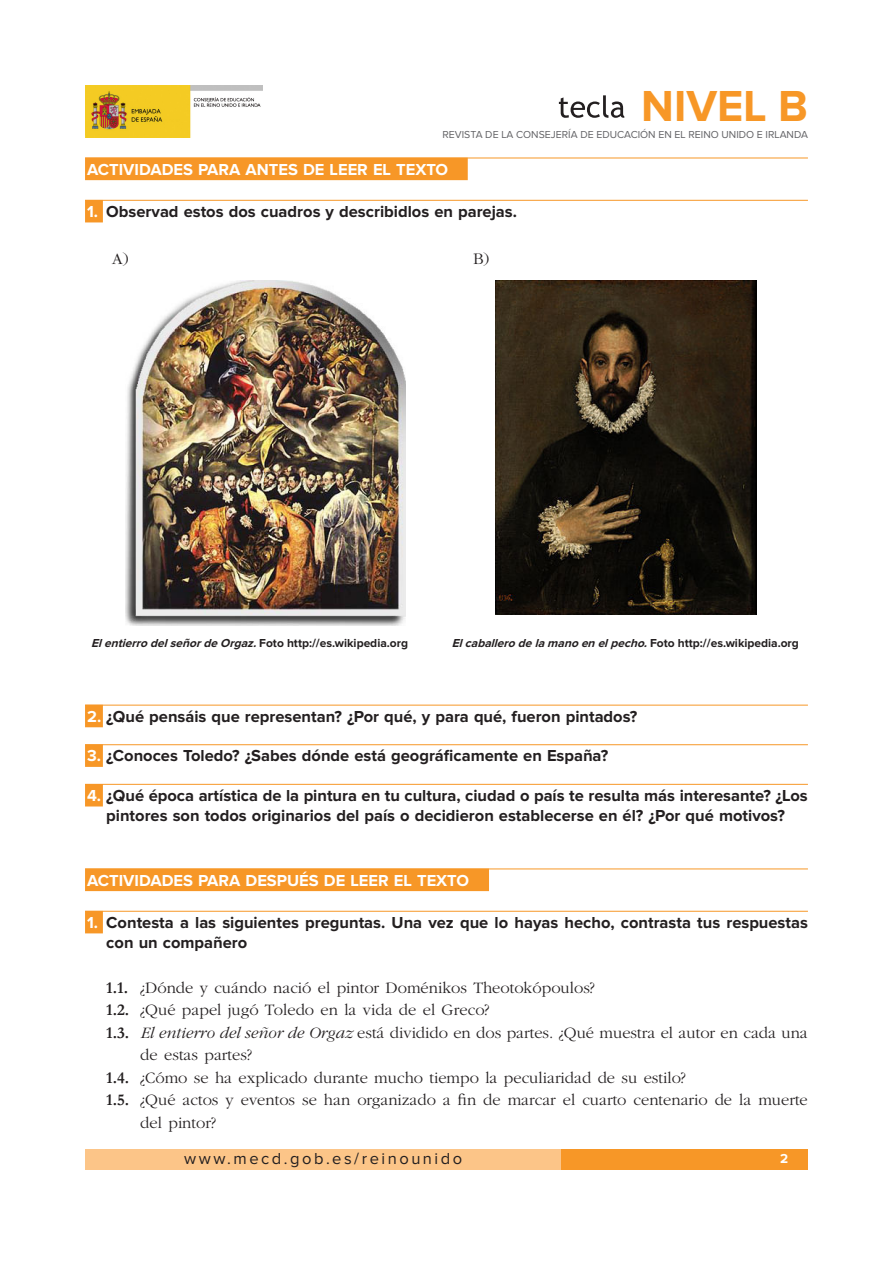
<style>
.page{position:relative;width:893px;height:1263px;background:#fff}
.page>*{position:absolute;margin:0;border:0;box-sizing:border-box;transform-origin:0 0}
.t1{font:700 45px "Proxima Nova";color:#f79727}
.CUERPO{font:300 16.5px/22.5px "Garamond";color:#231f20}
.LADILLO_1{font:700 16.5px "Proxima Nova";color:#231f20}
.SIN_LINEA{font:700 16.5px "Proxima Nova";color:#231f20}
.ACTIVIDADES_2{font:700 16.5px "Proxima Nova";color:#fff}
.ACTIVIDADES_1{font:700 16.5px "Proxima Nova";color:#fff}
.t2{font:16.5px "Proxima Nova";letter-spacing:.155em;color:#231f20}
.t3{font:700 13.5px "Proxima Nova";color:#fff}
.PIE_FOTO{font:italic 700 12px "Proxima Nova";color:#231f20}
.PIE_FOTO-2{font:700 12px "Proxima Nova";color:#231f20}
.t4{font:10.5px "Proxima Nova";color:#636366}
.s1{color:#fff}
.s2{font-style:italic}
.s3{font-style:normal}
.s4{font-weight:700}
</style>
<div class="page">
<div style="left:85px;top:1149px;width:723px;height:20px;background:#f79727"></div>
<div style="left:85px;top:1149px;width:476px;height:20px;background:#fcc588"></div>
<svg style="left:559px;top:95px;width:65px;height:23px"></svg>
<img style="left:85px;top:85px;width:178px;height:53px">
<div style="left:85px;top:158px;width:383px;height:22px;background:#f79727"></div>
<hr style="left:85px;top:158px;width:723px;height:1px;background:#f79727">
<div style="left:85px;top:200px;width:18px;height:22px;background:#f79727"></div>
<hr style="left:85px;top:200px;width:723px;height:1px;background:#f79727">
<div style="left:85px;top:705px;width:18px;height:22px;background:#f79727"></div>
<hr style="left:85px;top:705px;width:723px;height:1px;background:#f79727">
<div style="left:85px;top:744px;width:18px;height:23px;background:#f79727"></div>
<hr style="left:85px;top:744px;width:723px;height:1px;background:#f79727">
<div style="left:85px;top:784px;width:18px;height:22px;background:#f79727"></div>
<hr style="left:85px;top:784px;width:723px;height:1px;background:#f79727">
<div style="left:85px;top:868px;width:404px;height:23px;background:#f79727"></div>
<hr style="left:85px;top:868px;width:723px;height:1px;background:#f79727">
<div style="left:85px;top:911px;width:18px;height:22px;background:#f79727"></div>
<hr style="left:85px;top:911px;width:723px;height:1px;background:#f79727">
<img style="left:126px;top:281px;width:279px;height:344px">
<img style="left:495px;top:281px;width:262px;height:334px">
<p class="t1" style="left:641px;top:85px;width:168px">NIVEL B</p>
<p class="t4" style="left:442px;top:130px;width:367px">REVISTA DE LA CONSEJERÍA DE EDUCACIÓN EN EL REINO UNIDO E IRLANDA</p>
<p class="ACTIVIDADES_1" style="left:87px;top:162px;width:363px">ACTIVIDADES PARA ANTES DE LEER EL TEXTO</p>
<p class="LADILLO_1" style="left:87px;top:204px;width:431px"><span class="s1">1.</span> Observad estos dos cuadros y describidlos en parejas.</p>
<p class="CUERPO" style="left:112px;top:248px;width:18px">A)</p>
<p class="CUERPO" style="left:473px;top:248px;width:18px">B)</p>
<p class="PIE_FOTO-2" style="left:91px;top:637px;width:319px"><span class="s2">Elentierro delseñorde Orgaz.</span>Foto http://es.wikipedia.org</p>
<p class="PIE_FOTO" style="left:452px;top:637px;width:349px">Elcaballero de la mano en elpecho.<span class="s3">Foto http://es.wikipedia.org</span></p>
<p class="LADILLO_1" style="left:87px;top:709px;width:552px"><span class="s1">2.</span> ¿Qué pensáis que representan? ¿Por qué, y para qué, fueron pintados?</p>
<p class="LADILLO_1" style="left:87px;top:748px;width:523px"><span class="s1">3.</span> ¿Conoces Toledo? ¿Sabes dónde está geográficamente en España?</p>
<p class="LADILLO_1" style="left:87px;top:788px;width:722px"><span class="s1">4.</span> ¿Qué época artística de la pintura en tu cultura, ciudad o país te resulta más interesante? ¿Los</p>
<p class="SIN_LINEA" style="left:106px;top:808px;width:680px">pintores son todos originarios del país o decidieron establecerse en él? ¿Por qué motivos?</p>
<p class="ACTIVIDADES_2" style="left:87px;top:872px;width:384px">ACTIVIDADES PARA DESPUÉS DE LEER EL TEXTO</p>
<p class="LADILLO_1" style="left:87px;top:915px;width:722px"><span class="s1">1.</span> Contesta a las siguientes preguntas. Una vez que lo hayas hecho, contrasta tus respuestas</p>
<p class="SIN_LINEA" style="left:106px;top:935px;width:143px">con un compañero</p>
<p class="CUERPO" style="left:106px;top:976px;width:490px"><span class="s4">1.1.</span> ¿Dónde y cuándo nació el pintor Doménikos Theotokópoulos?</p>
<p class="CUERPO" style="left:106px;top:999px;width:385px"><span class="s4">1.2.</span> ¿Qué papel jugó Toledo en la vida de el Greco?</p>
<p class="CUERPO" style="left:140px;top:1021px;width:669px;text-indent:-34px"><span class="s4">1.3.</span> <span class="s2">El entierro del señor de Orgaz</span> está dividido en dos partes. ¿Qué muestra el autor en cada una de estas partes?</p>
<p class="CUERPO" style="left:106px;top:1066px;width:581px"><span class="s4">1.4.</span> ¿Cómo se ha explicado durante mucho tiempo la peculiaridad de su estilo?</p>
<p class="CUERPO" style="left:140px;top:1089px;width:669px;text-indent:-34px"><span class="s4">1.5.</span> ¿Qué actos y eventos se han organizado a fin de marcar el cuarto centenario de la muerte del pintor?</p>
<p class="t2" style="left:184px;top:1151px;width:280px">www.mecd.gob.es/reinounido</p>
<p class="t3" style="left:780px;top:1152px;width:10px">2</p>
</div>
